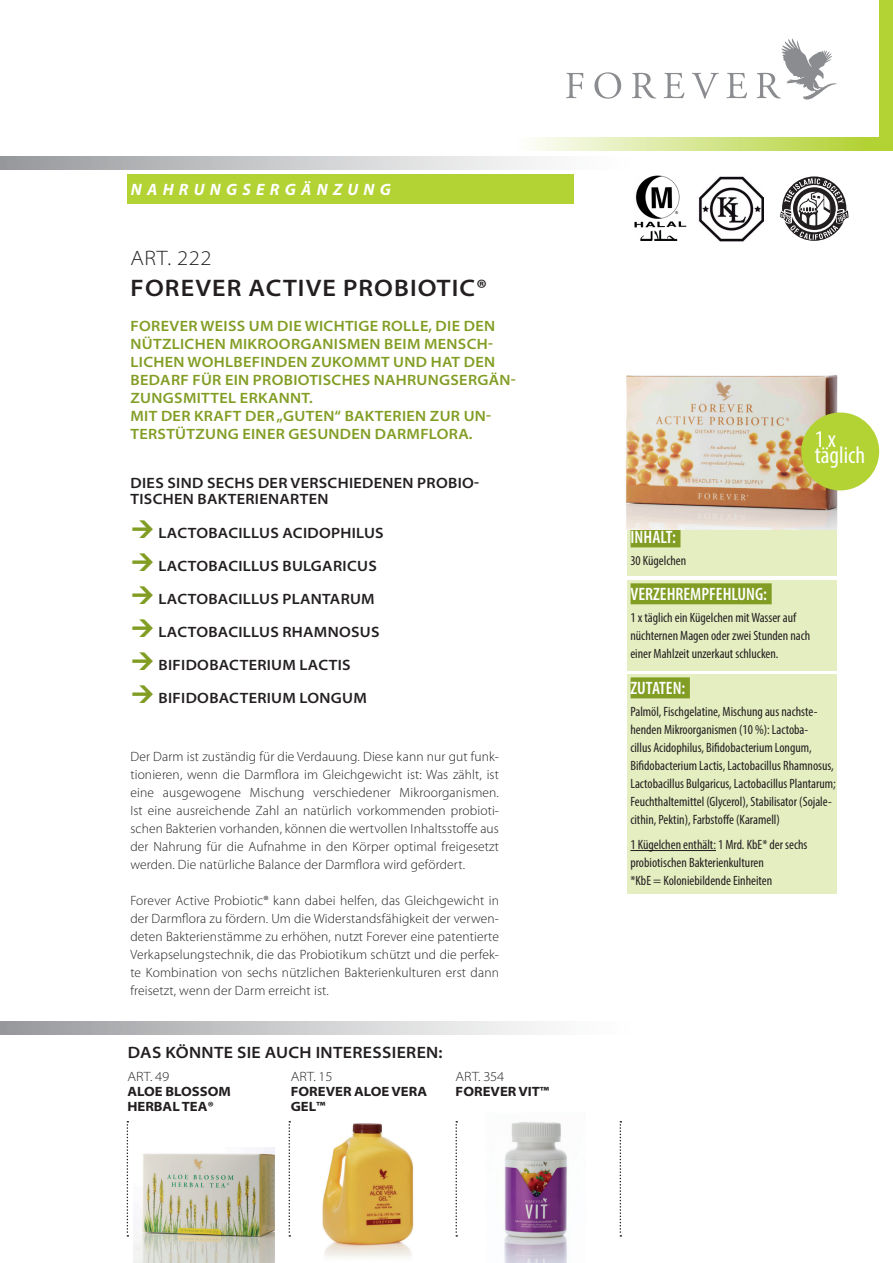
<style>
.page{position:relative;width:893px;height:1263px;background:#fff}
.page>*{position:absolute;margin:0;border:0;box-sizing:border-box;transform-origin:0 0}
.t1{font:600 semi-expanded 24px "Myriad Pro";letter-spacing:.045em;color:#231f20}
.t2{font:condensed 24px "Myriad Pro";color:#fff}
.t3{font:300 semi-expanded 21px "Myriad Pro";letter-spacing:.025em;color:#231f20}
.t4{font:600 condensed 18px "Myriad Pro";color:#fff}
.t5{font:600 semi-expanded 16.5px "Myriad Pro";letter-spacing:.02em;color:#231f20}
.t6{font:italic 700 16.5px "Myriad Pro";letter-spacing:.32em;color:#fff}
.t7{font:600 semi-expanded 15px/18px "Myriad Pro";letter-spacing:.02em;color:#829d24}
.t8{font:600 semi-expanded 15px/16.2px "Myriad Pro";letter-spacing:.02em;color:#231f20}
.t9{font:300 13.5px/18px "Myriad Pro";letter-spacing:.01em;color:#231f20;text-align:justify}
.t10{font:condensed 13.5px/18px "Myriad Pro";color:#231f20}
.t11{font:700 semi-expanded 13.5px/15px "Myriad Pro";color:#231f20}
.t12{font:300 semi-expanded 13.5px "Myriad Pro";color:#231f20}
</style>
<div class="page">
<img style="left:698px;top:176px;width:65px;height:66px">
<img style="left:634px;top:175px;width:53px;height:65px">
<div style="left:128px;top:174px;width:446px;height:30px;background:#b3d234"></div>
<svg style="left:0;top:156px;width:540px;height:14px"></svg>
<svg style="left:0;top:1021px;width:540px;height:13px"></svg>
<div style="left:879px;top:0;width:14px;height:140px;background:#b3d234"></div>
<svg style="left:533px;top:137px;width:360px;height:14px"></svg>
<svg style="left:289px;top:1121px;width:1px;height:115px"></svg>
<svg style="left:455px;top:1121px;width:2px;height:115px"></svg>
<svg style="left:127px;top:1121px;width:1px;height:115px"></svg>
<div style="left:627px;top:523px;width:210px;height:53px;background:#e5eec1"></div>
<div style="left:627px;top:580px;width:210px;height:90px;background:#e5eec1"></div>
<div style="left:631px;top:526px;width:49px;height:21px;background:#829d24"></div>
<div style="left:631px;top:583px;width:141px;height:21px;background:#829d24"></div>
<div style="left:627px;top:674px;width:210px;height:219px;background:#e5eec1"></div>
<div style="left:631px;top:677px;width:59px;height:21px;background:#829d24"></div>
<hr style="left:630px;top:850px;width:86px;height:1px;background:#231f20">
<img style="left:625px;top:375px;width:234px;height:154px">
<div style="left:801px;top:412px;width:78px;height:78px;background:#b3d234;border-radius:50%"></div>
<svg style="left:620px;top:1121px;width:1px;height:115px"></svg>
<img style="left:504px;top:1122px;width:63px;height:141px">
<img style="left:322px;top:1123px;width:92px;height:134px">
<img style="left:134px;top:1148px;width:140px;height:115px">
<svg style="left:566px;top:73px;width:17px;height:25px"></svg>
<svg style="left:594px;top:72px;width:27px;height:27px"></svg>
<svg style="left:632px;top:73px;width:24px;height:25px"></svg>
<svg style="left:664px;top:73px;width:20px;height:25px"></svg>
<svg style="left:692px;top:73px;width:27px;height:26px"></svg>
<svg style="left:726px;top:73px;width:21px;height:25px"></svg>
<svg style="left:757px;top:38px;width:80px;height:62px"></svg>
<svg style="left:780px;top:176px;width:69px;height:65px"></svg>
<p class="t6" style="left:131px;top:179px;width:261px">NAHRUNGSERGÄNZUNG</p>
<h2 class="t3" style="left:130px;top:246px;width:83px">ART. 222</h2>
<h1 class="t1" style="left:131px;top:274px;width:358px">FOREVER ACTIVE PROBIOTIC®</h1>
<p class="t7" style="left:131px;top:317px;width:387px">FOREVER WEISS UM DIE WICHTIGE ROLLE, DIE DEN NÜTZLICHEN MIKROORGANISMEN BEIM MENSCH-LICHEN WOHLBEFINDEN ZUKOMMT UND HAT DEN BEDARF FÜR EIN PROBIOTISCHES NAHRUNGSERGÄN-ZUNGSMITTEL ERKANNT.<br>MIT DER KRAFT DER „GUTEN“ BAKTERIEN ZUR UN-TERSTÜTZUNG EINER GESUNDEN DARMFLORA.</p>
<p class="t8" style="left:131px;top:475px;width:350px">DIES SIND SECHS DER VERSCHIEDENEN PROBIO-<br>TISCHEN BAKTERIENARTEN</p>
<p class="t8" style="left:159px;top:525px;width:227px">LACTOBACILLUS ACIDOPHILUS</p>
<p class="t8" style="left:159px;top:558px;width:220px">LACTOBACILLUS BULGARICUS</p>
<p class="t8" style="left:159px;top:591px;width:218px">LACTOBACILLUS PLANTARUM</p>
<p class="t8" style="left:159px;top:624px;width:222px">LACTOBACILLUS RHAMNOSUS</p>
<p class="t8" style="left:159px;top:657px;width:194px">BIFIDOBACTERIUM LACTIS</p>
<p class="t8" style="left:159px;top:690px;width:210px">BIFIDOBACTERIUM LONGUM</p>
<p class="t9" style="left:130px;top:748px;width:370px">Der Darm ist zuständig für die Verdauung. Diese kann nur gut funk&shy;tionieren, wenn die Darmflora im Gleichgewicht ist: Was zählt, ist eine ausgewogene Mischung verschiedener Mikroorganismen.<br>Ist eine ausreichende Zahl an natürlich vorkommenden probioti&shy;schen Bakterien vorhanden, können die wertvollen Inhaltsstoffe aus der Nahrung für die Aufnahme in den Körper optimal freigesetzt werden. Die natürliche Balance der Darmflora wird gefördert.</p>
<p class="t9" style="left:130px;top:892px;width:370px">Forever Active Probiotic® kann dabei helfen, das Gleichgewicht in der Darmflora zu fördern. Um die Widerstandsfähigkeit der verwen&shy;deten Bakterienstämme zu erhöhen, nutzt Forever eine patentierte Verkapselungstechnik, die das Probiotikum schützt und die perfek&shy;te Kombination von sechs nützlichen Bakterienkulturen erst dann freisetzt, wenn der Darm erreicht ist.</p>
<p class="t5" style="left:128px;top:1043px;width:316px">DAS KÖNNTE SIE AUCH INTERESSIEREN:</p>
<p class="t12" style="left:128px;top:1069px;width:43px">ART. 49</p>
<p class="t11" style="left:128px;top:1084px;width:105px">ALOE BLOSSOM<br>HERBAL TEA®</p>
<p class="t12" style="left:291px;top:1069px;width:43px">ART. 15</p>
<p class="t11" style="left:291px;top:1084px;width:138px">FOREVER ALOE VERA<br>GEL™</p>
<p class="t12" style="left:456px;top:1069px;width:50px">ART. 354</p>
<p class="t11" style="left:456px;top:1084px;width:95px">FOREVER VIT™</p>
<h1 class="t2" style="left:815px;top:424px;width:23px">1 x</h1>
<h1 class="t2" style="left:815px;top:441px;width:52px">täglich</h1>
<h3 class="t4" style="left:631px;top:527px;width:47px">INHALT:</h3>
<p class="t10" style="left:630px;top:551px;width:57px">30 Kügelchen</p>
<h3 class="t4" style="left:631px;top:584px;width:138px">VERZEHREMPFEHLUNG:</h3>
<p class="t10" style="left:630px;top:608px;width:181px">1 x täglich ein Kügelchen mit Wasser auf nüchternen Magen oder zwei Stunden nach einer Mahlzeit unzerkaut schlucken.</p>
<h3 class="t4" style="left:631px;top:678px;width:56px">ZUTATEN:</h3>
<p class="t10" style="left:630px;top:702px;width:207px">Palmöl, Fischgelatine, Mischung aus nachste&shy;henden Mikroorganismen (10 %): Lactoba-<br>cillus Acidophilus, Bifidobacterium Longum, Bifidobacterium Lactis, Lactobacillus Rhamnosus, Lactobacillus Bulgaricus, Lactobacillus Plantarum; Feuchthaltemittel (Glycerol), Stabilisator (Sojale&shy;cithin, Pektin), Farbstoffe (Karamell)</p>
<p class="t10" style="left:630px;top:836px;width:179px">1 Kügelchen enthält: 1 Mrd. KbE* der sechs probiotischen Bakterienkulturen<br>*KbE = Koloniebildende Einheiten</p>
</div>
